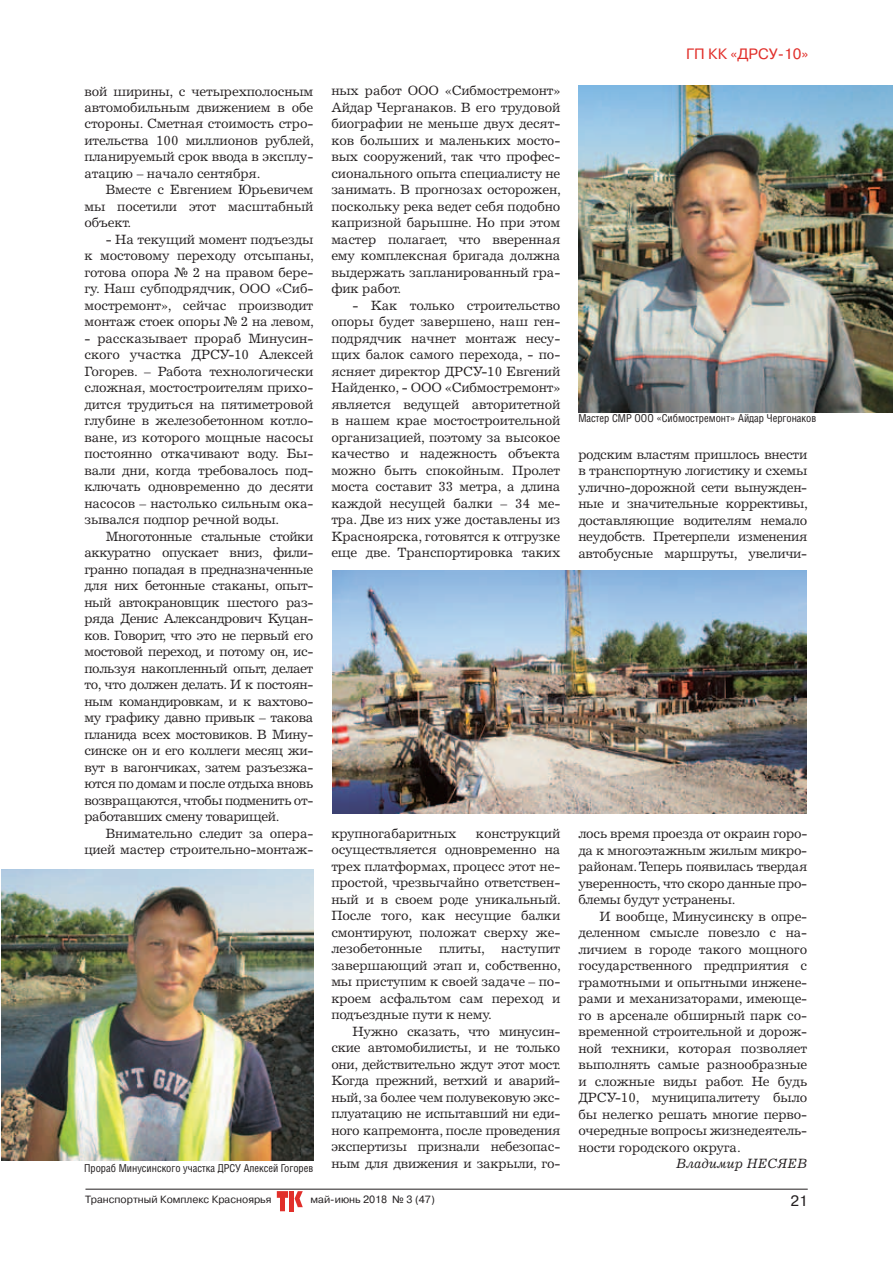
<style>
.page{position:relative;width:893px;height:1263px;background:#fff}
.page>*{position:absolute;margin:0;border:0;box-sizing:border-box;transform-origin:0 0}
.t1{font:15px "zn Pragmatica";color:#e12f2a}
.t2{font:15px "zn Pragmatica";color:#231f20}
.t3{font:13.5px/16.5px "zn Excelsior";letter-spacing:-.01em;color:#231f20;text-align:justify}
.t4{font:italic 13.5px "zn Excelsior";letter-spacing:-.01em;color:#231f20}
.t5{font:10.5px "zn Letterica";color:#231f20}
.t6{font:10.5px "zn Pragmatica";color:#231f20}
</style>
<div class="page">
<hr style="left:85px;top:1189px;width:723px;height:1px;background:#231f20">
<svg style="left:277px;top:1191px;width:11px;height:20px"></svg>
<div style="left:289px;top:1191px;width:5px;height:20px;background:#e12f2a"></div>
<svg style="left:295px;top:1191px;width:8px;height:16px"></svg>
<img style="left:332px;top:570px;width:474px;height:243px">
<img style="left:1px;top:870px;width:312px;height:291px">
<img style="left:578px;top:85px;width:315px;height:327px">
<p class="t1" style="left:686px;top:46px;width:124px">ГП КК «ДРСУ-10»</p>
<p class="t3" style="left:331px;top:82px;width:231px">ных работ ООО «Сибмостремонт» Айдар Черганаков. В его трудовой биографии не меньше двух десят&shy;ков больших и маленьких мосто&shy;вых сооружений, так что профес&shy;сионального опыта специалисту не занимать. В прогнозах осторожен, поскольку река ведет себя подобно капризной барышне. Но при этом мастер полагает, что вверенная ему комплексная бригада должна выдержать запланированный гра&shy;фик работ.</p>
<p class="t3" style="left:331px;top:297px;width:230px;text-indent:21px">- Как только строительство опоры будет завершено, наш ген&shy;подрядчик начнет монтаж несу&shy;щих балок самого перехода, - по&shy;ясняет директор ДРСУ-10 Евгений Найденко, - ООО «Сибмостремонт» является ведущей авторитетной в нашем крае мостостроительной организацией, поэтому за высокое качество и надежность объекта можно быть спокойным. Пролет моста составит 33 метра, а длина каждой несущей балки – 34 ме&shy;тра. Две из них уже доставлены из Красноярска, готовятся к отгрузке еще две. Транспортировка таких</p>
<p class="t3" style="left:84px;top:83px;width:231px">вой ширины, с четырехполосным автомобильным движением в обе стороны. Сметная стоимость стро&shy;ительства 100 миллионов рублей, планируемый срок ввода в эксплу&shy;атацию – начало сентября.</p>
<p class="t3" style="left:84px;top:182px;width:230px;text-indent:21px">Вместе с Евгением Юрьевичем мы посетили этот масштабный объект.</p>
<p class="t3" style="left:84px;top:231px;width:231px;text-indent:21px">- На текущий момент подъезды к мостовому переходу отсыпаны, готова опора № 2 на правом бере&shy;гу. Наш субподрядчик, ООО «Сиб&shy;мостремонт», сейчас производит монтаж стоек опоры № 2 на левом,</p>
<p class="t3" style="left:84px;top:330px;width:230px">- рассказывает прораб Минусин&shy;ского участка ДРСУ-10 Алексей Гогорев. – Работа технологически сложная, мостостроителям прихо&shy;дится трудиться на пятиметровой глубине в железобетонном котло&shy;ване, из которого мощные насосы постоянно откачивают воду. Бы&shy;вали дни, когда требовалось под&shy;ключать одновременно до десяти насосов – настолько сильным ока&shy;зывался подпор речной воды.</p>
<p class="t3" style="left:84px;top:528px;width:230px;text-indent:21px">Многотонные стальные стойки аккуратно опускает вниз, фили&shy;гранно попадая в предназначенные для них бетонные стаканы, опыт&shy;ный автокрановщик шестого раз&shy;ряда Денис Александрович Куцан&shy;ков. Говорит, что это не первый его мостовой переход, и потому он, ис&shy;пользуя накопленный опыт, делает то, что должен делать. И к постоян&shy;ным командировкам, и к вахтово&shy;му графику давно привык – такова планида всех мостовиков. В Мину&shy;синске он и его коллеги месяц жи&shy;вут в вагончиках, затем разъезжа&shy;ются по домам и после отдыха вновь возвращаются, чтобы подменить от&shy;работавших смену товарищей.</p>
<p class="t3" style="left:84px;top:825px;width:230px;text-align:right">Внимательно следит за опера&shy;цией мастер строительно-монтаж-</p>
<p class="t5" style="left:578px;top:412px;width:239px">Мастер СМР ООО «Сибмостремонт» Айдар Чергонаков</p>
<p class="t3" style="left:578px;top:446px;width:231px">родским властям пришлось внести в транспортную логистику и схемы улично-дорожной сети вынужден&shy;ные и значительные коррективы, доставляющие водителям немало неудобств. Претерпели изменения автобусные маршруты, увеличи-</p>
<p class="t3" style="left:331px;top:825px;width:127px">крупногабаритных</p>
<p class="t3" style="left:331px;top:825px;width:231px;text-indent:145px">конструкций осуществляется одновременно на трех платформах, процесс этот не&shy;простой, чрезвычайно ответствен&shy;ный и в своем роде уникальный.<br>После того, как несущие балки смонтируют, положат сверху же&shy;лезобетонные</p>
<p class="t3" style="left:578px;top:825px;width:230px">лось время проезда от окраин горо&shy;да к многоэтажным жилым микро&shy;районам. Теперь появилась твердая уверенность, что скоро данные про&shy;блемы будут устранены.</p>
<p class="t3" style="left:578px;top:908px;width:230px;text-indent:21px">И вообще, Минусинску в опре&shy;деленном смысле повезло с на&shy;личием в городе такого мощного государственного предприятия с грамотными и опытными инжене&shy;рами и механизаторами, имеюще&shy;го в арсенале обширный парк со&shy;временной строительной и дорож&shy;ной техники, которая позволяет выполнять самые разнообразные и сложные виды работ. Не будь ДРСУ-10, муниципалитету было бы нелегко решать многие перво&shy;очередные вопросы жизнедеятель&shy;ности городского округа.</p>
<p class="t3" style="left:331px;top:940px;width:231px;text-indent:108px">плиты, наступит завершающий этап и, собственно, мы приступим к своей задаче – по&shy;кроем асфальтом сам переход и подъездные пути к нему.</p>
<p class="t3" style="left:331px;top:1023px;width:231px;text-indent:21px">Нужно сказать, что минусин&shy;ские автомобилисты, и не только они, действительно ждут этот мост.<br>Когда прежний, ветхий и аварий&shy;ный, за более чем полувековую экс&shy;плуатацию не испытавший ни еди&shy;ного капремонта, после проведения экспертизы признали небезопас&shy;ным для движения и закрыли, го-</p>
<p class="t5" style="left:84px;top:1162px;width:231px">Прораб Минусинского участка ДРСУ Алексей Гогорев</p>
<p class="t4" style="left:676px;top:1156px;width:133px">Владимир НЕСЯЕВ</p>
<p class="t6" style="left:85px;top:1193px;width:188px">Транспортный Комплекс Красноярья</p>
<p class="t6" style="left:311px;top:1193px;width:126px">май-июнь 2018 № 3 (47)</p>
<p class="t2" style="left:790px;top:1193px;width:19px">21</p>
</div>
